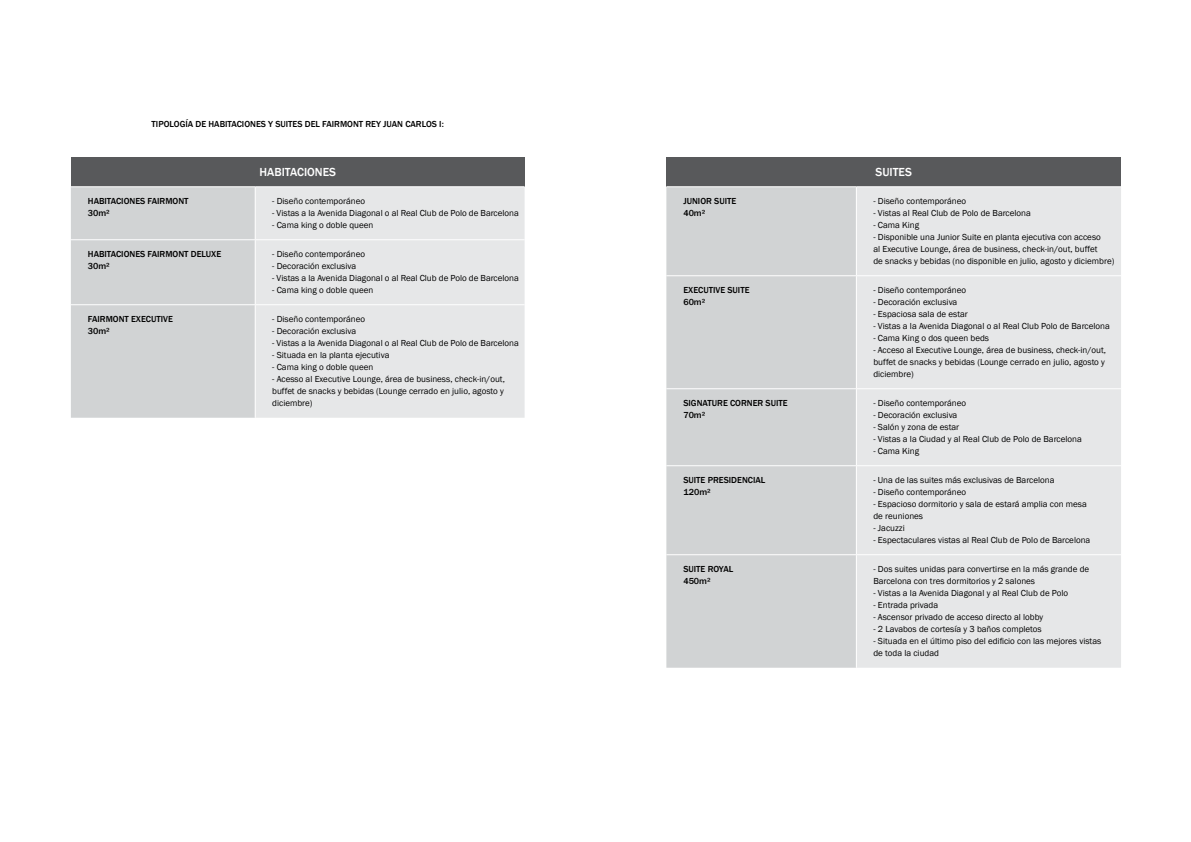
<style>
.page{position:relative;width:1191px;height:842px;background:#fff}
.page>*{position:absolute;margin:0;border:0;box-sizing:border-box;transform-origin:0 0}
.t1{font:500 12px "Franklin Gothic";color:#fff}
.t2{font:9px/12px "Franklin Gothic";color:#000}
.t3{font:500 9px/12px "Franklin Gothic";color:#000}
</style>
<div class="page">
<div style="left:666px;top:157px;width:455px;height:30px;background:#58595b"></div>
<div style="left:666px;top:187px;width:190px;height:481px;background:#d1d3d4"></div>
<div style="left:857px;top:187px;width:264px;height:481px;background:#e6e7e8"></div>
<hr style="left:666px;top:275px;width:190px;height:1px;background:#fff">
<hr style="left:856px;top:275px;width:265px;height:1px;background:#fff">
<hr style="left:666px;top:388px;width:190px;height:1px;background:#fff">
<hr style="left:856px;top:388px;width:265px;height:1px;background:#fff">
<hr style="left:666px;top:465px;width:190px;height:1px;background:#fff">
<hr style="left:856px;top:465px;width:265px;height:1px;background:#fff">
<hr style="left:666px;top:554px;width:190px;height:1px;background:#fff">
<hr style="left:856px;top:554px;width:265px;height:1px;background:#fff">
<hr style="left:666px;top:186px;width:190px;height:1px;background:#fff">
<hr style="left:856px;top:186px;width:265px;height:1px;background:#fff">
<div style="left:71px;top:157px;width:453px;height:30px;background:#58595b"></div>
<div style="left:71px;top:187px;width:184px;height:231px;background:#d1d3d4"></div>
<div style="left:256px;top:187px;width:268px;height:231px;background:#e6e7e8"></div>
<hr style="left:71px;top:239px;width:184px;height:1px;background:#fff">
<hr style="left:255px;top:239px;width:269px;height:1px;background:#fff">
<hr style="left:71px;top:304px;width:184px;height:1px;background:#fff">
<hr style="left:255px;top:304px;width:269px;height:1px;background:#fff">
<hr style="left:71px;top:186px;width:184px;height:1px;background:#fff">
<hr style="left:255px;top:186px;width:269px;height:1px;background:#fff">
<p class="t3" style="left:152px;top:118px;width:294px">TIPOLOGÍA DE HABITACIONES Y SUITES DEL FAIRMONT REY JUAN CARLOS I:</p>
<h1 class="t1" style="left:259px;top:165px;width:78px">HABITACIONES</h1>
<p class="t3" style="left:88px;top:195px;width:102px">HABITACIONES FAIRMONT<br>30m²</p>
<p class="t2" style="left:272px;top:196px;width:94px">- Diseño contemporáneo</p>
<p class="t2" style="left:272px;top:208px;width:248px">- Vistas a la Avenida Diagonal o al Real Club de Polo de Barcelona</p>
<p class="t2" style="left:272px;top:220px;width:103px">- Cama king o doble queen</p>
<p class="t3" style="left:88px;top:248px;width:135px">HABITACIONES FAIRMONT DELUXE<br>30m²</p>
<p class="t2" style="left:272px;top:249px;width:94px">- Diseño contemporáneo</p>
<p class="t2" style="left:272px;top:261px;width:85px">- Decoración exclusiva</p>
<p class="t2" style="left:272px;top:273px;width:248px">- Vistas a la Avenida Diagonal o al Real Club de Polo de Barcelona</p>
<p class="t2" style="left:272px;top:285px;width:103px">- Cama king o doble queen</p>
<p class="t3" style="left:88px;top:313px;width:86px">FAIRMONT EXECUTIVE<br>30m²</p>
<p class="t2" style="left:272px;top:314px;width:94px">- Diseño contemporáneo</p>
<p class="t2" style="left:272px;top:326px;width:85px">- Decoración exclusiva</p>
<p class="t2" style="left:272px;top:338px;width:248px">- Vistas a la Avenida Diagonal o al Real Club de Polo de Barcelona</p>
<p class="t2" style="left:272px;top:350px;width:119px">- Situada en la planta ejecutiva</p>
<p class="t2" style="left:272px;top:362px;width:103px">- Cama king o doble queen</p>
<p class="t2" style="left:272px;top:374px;width:234px">- Acesso al Executive Lounge, área de business, check-in/out, buffet de snacks y bebidas (Lounge cerrado en julio, agosto y diciembre)</p>
<h1 class="t1" style="left:875px;top:165px;width:38px">SUITES</h1>
<p class="t3" style="left:683px;top:195px;width:54px">JUNIOR SUITE<br>40m²</p>
<p class="t2" style="left:873px;top:196px;width:94px">- Diseño contemporáneo</p>
<p class="t2" style="left:873px;top:208px;width:159px">- Vistas al Real Club de Polo de Barcelona</p>
<p class="t2" style="left:873px;top:220px;width:47px">- Cama King</p>
<p class="t2" style="left:873px;top:232px;width:242px">- Disponible una Junior Suite en planta ejecutiva con acceso<br>al Executive Lounge, área de business, check-in/out, buffet<br>de snacks y bebidas (no disponible en julio, agosto y diciembre)</p>
<p class="t3" style="left:683px;top:284px;width:68px">EXECUTIVE SUITE<br>60m²</p>
<p class="t2" style="left:873px;top:285px;width:94px">- Diseño contemporáneo</p>
<p class="t2" style="left:873px;top:297px;width:85px">- Decoración exclusiva</p>
<p class="t2" style="left:873px;top:309px;width:96px">- Espaciosa sala de estar</p>
<p class="t2" style="left:873px;top:321px;width:238px">- Vistas a la Avenida Diagonal o al Real Club Polo de Barcelona</p>
<p class="t2" style="left:873px;top:333px;width:117px">- Cama King o dos queen beds</p>
<p class="t2" style="left:873px;top:345px;width:234px">- Acceso al Executive Lounge, área de business, check-in/out, buffet de snacks y bebidas (Lounge cerrado en julio, agosto y diciembre)</p>
<p class="t3" style="left:683px;top:397px;width:106px">SIGNATURE CORNER SUITE<br>70m²</p>
<p class="t2" style="left:873px;top:398px;width:94px">- Diseño contemporáneo</p>
<p class="t2" style="left:873px;top:410px;width:85px">- Decoración exclusiva</p>
<p class="t2" style="left:873px;top:422px;width:87px">- Salón y zona de estar</p>
<p class="t2" style="left:873px;top:434px;width:210px">- Vistas a la Ciudad y al Real Club de Polo de Barcelona</p>
<p class="t2" style="left:873px;top:446px;width:47px">- Cama King</p>
<p class="t3" style="left:683px;top:474px;width:83px">SUITE PRESIDENCIAL<br>120m²</p>
<p class="t2" style="left:873px;top:474px;width:182px">- Una de las suites más exclusivas de Barcelona</p>
<p class="t2" style="left:873px;top:486px;width:94px">- Diseño contemporáneo</p>
<p class="t2" style="left:873px;top:498px;width:215px">- Espacioso dormitorio y sala de estará amplia con mesa de reuniones</p>
<p class="t2" style="left:873px;top:522px;width:33px">- Jacuzzi</p>
<p class="t2" style="left:873px;top:534px;width:218px">- Espectaculares vistas al Real Club de Polo de Barcelona</p>
<p class="t3" style="left:683px;top:563px;width:51px">SUITE ROYAL<br>450m²</p>
<p class="t2" style="left:873px;top:563px;width:217px">- Dos suites unidas para convertirse en la más grande de<br>Barcelona con tres dormitorios y 2 salones</p>
<p class="t2" style="left:873px;top:587px;width:196px">- Vistas a la Avenida Diagonal y al Real Club de Polo</p>
<p class="t2" style="left:873px;top:599px;width:66px">- Entrada privada</p>
<p class="t2" style="left:873px;top:611px;width:171px">- Ascensor privado de acceso directo al lobby</p>
<p class="t2" style="left:873px;top:623px;width:170px">- 2 Lavabos de cortesía y 3 baños completos</p>
<p class="t2" style="left:873px;top:635px;width:229px">- Situada en el último piso del edificio con las mejores vistas de toda la ciudad</p>
</div>
